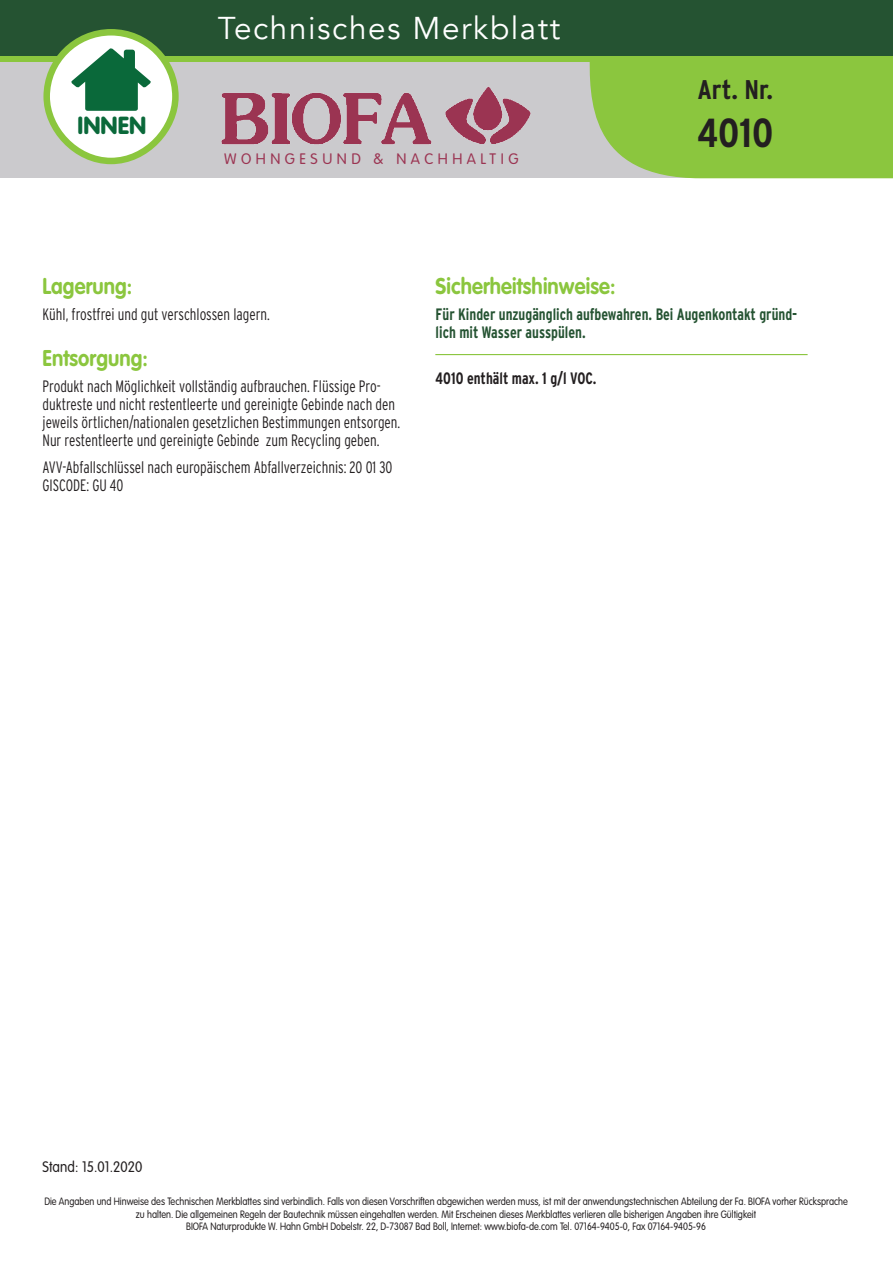
<style>
.page{position:relative;width:893px;height:1263px;background:#fff}
.page>*{position:absolute;margin:0;border:0;box-sizing:border-box;transform-origin:0 0}
.t1{font:700 condensed 40.5px "Interstate";color:#231f20}
.t2{font:31.5px "Avenir";letter-spacing:.05em;color:#fff}
.t3{font:700 condensed 27px "Interstate";color:#231f20}
.t4{font:900 24.3px "VAG Rounded";color:#0a693a}
.t5{font:700 22.5px "VAG Rounded Std";letter-spacing:.005em;color:#8bc63e;scale:.9 1}
.t6{font:300 condensed 16.5px/18px "Interstate";color:#231f20;scale:.9 1}
.t7{font:700 condensed 16.5px/18px "Interstate";color:#255332;scale:.9 1}
.t8{font:700 condensed 16.5px "Interstate";color:#231f20;scale:.9 1}
.t9{font:300 15px "VAG Rounded Std";letter-spacing:.3em;color:#9b3452}
.t10{font:300 15px "VAG Rounded Std";letter-spacing:.005em;color:#231f20;scale:.9 1}
.t11{font:300 10.5px/12.6px "VAG Rounded Std";color:#231f20;text-align:center;scale:.87 1}
</style>
<div class="page">
<hr style="left:435px;top:354px;width:373px;height:1px;background:#8bc63e">
<div style="left:0;top:0;width:893px;height:178px;background:#cbcacd"></div>
<svg style="left:589px;top:62px;width:304px;height:117px;background:#90c649"></svg>
<svg style="left:0;top:55px;width:893px;height:7px;background:#7cb53c"></svg>
<div style="left:0;top:0;width:893px;height:55px;background:#255332"></div>
<img style="left:221px;top:87px;width:310px;height:58px">
<div style="left:47px;top:32px;width:128px;height:129px;background:#fff;border-radius:50%"></div>
<div style="left:43px;top:29px;width:136px;height:135px;border:7px solid #8bc63e;border-radius:50%"></div>
<svg style="left:71px;top:48px;width:80px;height:63px"></svg>
<h3 class="t4" style="left:78px;top:111px;width:70px">INNEN</h3>
<h2 class="t2" style="left:218px;top:9px;width:344px">Technisches Merkblatt</h2>
<h3 class="t9" style="left:224px;top:150px;width:296px">WOHNGESUND &amp; NACHHALTIG</h3>
<h3 class="t3" style="left:697px;top:73px;width:77px">Art. Nr.</h3>
<h1 class="t1" style="left:697px;top:108px;width:78px">4010</h1>
<h3 class="t5" style="left:43px;top:273px;width:101px">Lagerung:</h3>
<h3 class="t6" style="left:43px;top:305px;width:254px">Kühl, frostfrei und gut verschlossen lagern.</h3>
<h3 class="t5" style="left:43px;top:344px;width:119px">Entsorgung:</h3>
<p class="t6" style="left:43px;top:377px;width:399px">Produkt nach Möglichkeit vollständig aufbrauchen. Flüssige Pro&shy;duktreste und nicht restentleerte und gereinigte Gebinde nach den jeweils örtlichen/nationalen gesetzlichen Bestimmungen entsorgen.<br>Nur restentleerte und gereinigte Gebinde zum Recycling geben.</p>
<h3 class="t6" style="left:43px;top:458px;width:390px">AVV-Abfallschlüssel nach europäischem Abfallverzeichnis: 20 01 30<br>GISCODE: GU 40</h3>
<h3 class="t5" style="left:436px;top:273px;width:201px">Sicherheitshinweise:</h3>
<h3 class="t7" style="left:436px;top:305px;width:403px">Für Kinder unzugänglich aufbewahren. Bei Augenkontakt gründ&shy;lich mit Wasser ausspülen.</h3>
<h3 class="t8" style="left:436px;top:368px;width:180px">4010 enthält max. 1 g/l VOC.</h3>
<h3 class="t10" style="left:43px;top:1159px;width:112px">Stand: 15.01.2020</h3>
<p class="t11" style="left:44px;top:1195px;width:925px">Die Angaben und Hinweise des Technischen Merkblattes sind verbindlich. Falls von diesen Vorschriften abgewichen werden muss, ist mit der anwendungstechnischen Abteilung der Fa. BIOFA vorher Rücksprache zu halten. Die allgemeinen Regeln der Bautechnik müssen eingehalten werden. Mit Erscheinen dieses Merkblattes verlieren alle bisherigen Angaben ihre Gültigkeit<br>BIOFA Naturprodukte W. Hahn GmbH Dobelstr. 22, D-73087 Bad Boll, Internet: www.biofa-de.com Tel. 07164-9405-0, Fax 07164-9405-96</p>
</div>
